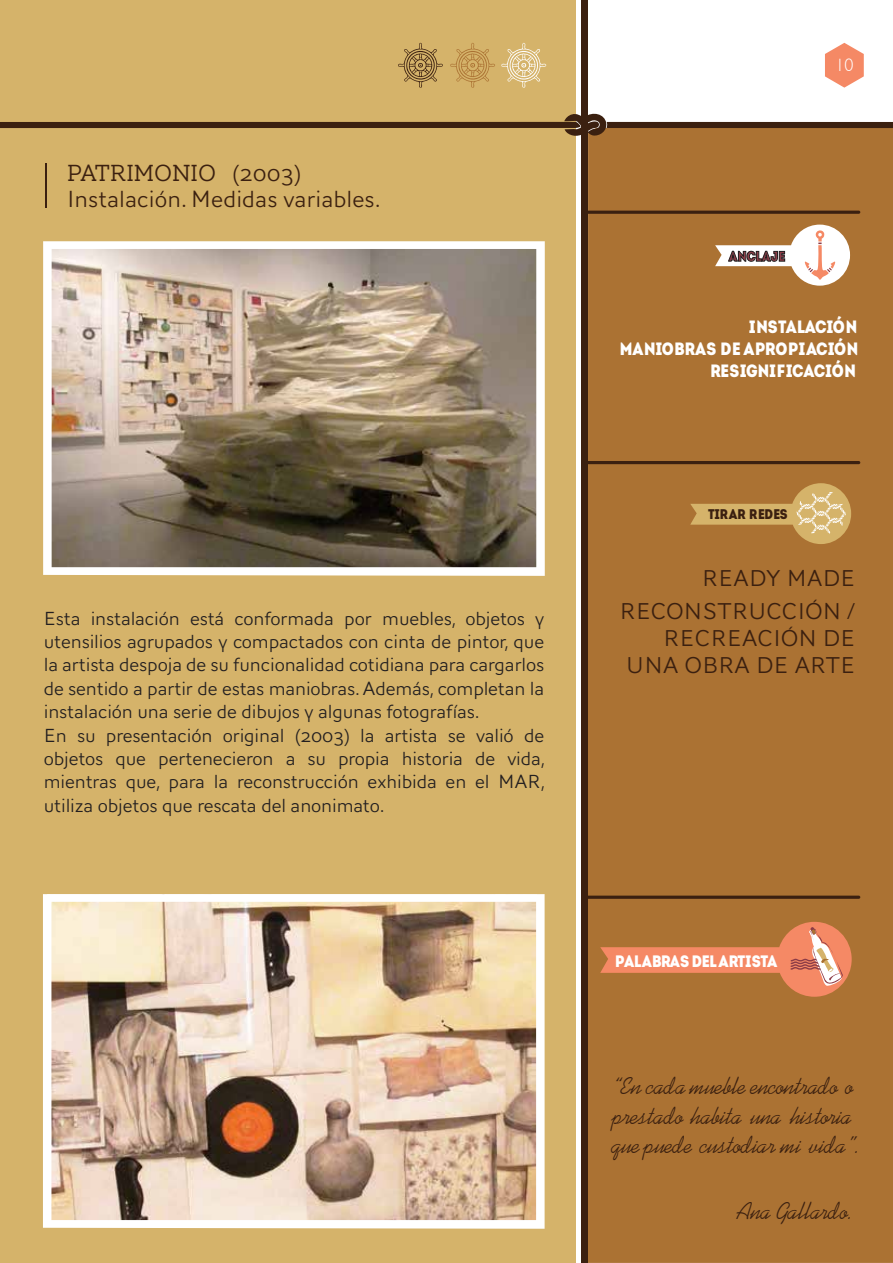
<style>
.page{position:relative;width:893px;height:1263px;background:#fff}
.page>*{position:absolute;margin:0;border:0;box-sizing:border-box;transform-origin:0 0}
.t1{font:24.15px/29.2px "Kaufmann BT";letter-spacing:-.005em;color:#3b2010}
.t2{font:300 24px "AW Conqueror Sans";color:#3b2010}
.t3{font:300 24px "AW Conqueror Slab";color:#3b2010}
.t4{font:300 23.55px/33.2px "AW Conqueror Sans";color:#3b2010;text-align:right}
.t5{font:300 19.5px/23.4px "AW Conqueror Sans";letter-spacing:-.01em;color:#231f20}
.t6{font:17.85px/21.6px "Intro Cond Black Free";color:#fff;text-align:right}
.t7{font:300 17.85px "Humanist 521 BT";color:#fff}
.t8{font:16.5px "Intro Cond Black Free";letter-spacing:-.005em;color:#fff}
.t9{font:13.95px "Intro Cond Black Free";color:#3b2010}
.t10{font:13.95px "Intro Cond Black Free";letter-spacing:.015em;color:#8d3c47}
.s1{font-family:"AW Conqueror Sans"}
</style>
<div class="page">
<div style="left:588px;top:138px;width:305px;height:1125px;background:#ab7233"></div>
<div style="left:582px;top:0;width:6px;height:1263px;background:#3b2010"></div>
<div style="left:0;top:0;width:575px;height:1263px;background:#d5b36a"></div>
<svg style="left:0;top:109px;width:893px;height:29px"></svg>
<svg style="left:450px;top:42px;width:97px;height:46px"></svg>
<svg style="left:398px;top:42px;width:45px;height:46px"></svg>
<svg style="left:825px;top:43px;width:39px;height:45px"></svg>
<hr style="left:585px;top:211px;width:275px;height:3px;background:#3b2010;border-radius:2px">
<svg style="left:715px;top:225px;width:135px;height:61px"></svg>
<hr style="left:585px;top:461px;width:275px;height:3px;background:#3b2010;border-radius:2px">
<svg style="left:690px;top:483px;width:161px;height:61px;background:#c19554"></svg>
<hr style="left:585px;top:896px;width:275px;height:3px;background:#3b2010;border-radius:2px">
<svg style="left:600px;top:922px;width:252px;height:75px;background:#cc7f4e"></svg>
<svg style="left:43px;top:241px;width:502px;height:335px;background:#9f917f"></svg>
<img style="left:43px;top:894px;width:502px;height:335px">
<hr style="left:45px;top:163px;width:2px;height:45px;background:#3b2010">
<p class="t3" style="left:67px;top:160px;width:236px">PATRIMONIO <span class="s1">(2003)</span></p>
<p class="t2" style="left:67px;top:179px;width:315px">Instalación. Medidas variables.</p>
<p class="t5" style="left:44px;top:606px;width:503px">Esta instalación está conformada por muebles, objetos y utensilios agrupados y compactados con cinta de pintor, que la artista despoja de su funcionalidad cotidiana para cargarlos de sentido a partir de estas maniobras. Además, completan la instalación una serie de dibujos y algunas fotografías.<br>En su presentación original (2003) la artista se valió de objetos que pertenecieron a su propia historia de vida, mientras que, para la reconstrucción exhibida en el MAR, utiliza objetos que rescata del anonimato.</p>
<p class="t7" style="left:835px;top:54px;width:19px">10</p>
<p class="t10" style="left:729px;top:247px;width:58px">ANCLAJE</p>
<p class="t6" style="left:620px;top:316px;width:240px">INSTALACIÓN<br>MANIOBRAS DE APROPIACIÓN<br>RESIGNIFICACIÓN</p>
<p class="t9" style="left:708px;top:505px;width:81px">TIRAR REDES</p>
<p class="t4" style="left:620px;top:561px;width:237px">READY MADE<br>RECONSTRUCCIÓN /</p>
<p class="t4" style="left:626px;top:625px;width:231px;line-height:27px">RECREACIÓN DE<br>UNA OBRA DE ARTE</p>
<p class="t8" style="left:615px;top:949px;width:164px">PALABRASDELARTISTA</p>
<p class="t1" style="left:613px;top:1072px;width:250px">“En cada mueble encontrado o prestado habita una historia que puede custodiar mi vida”.</p>
<p class="t1" style="left:738px;top:1197px;width:118px">Ana Gallardo.</p>
</div>
